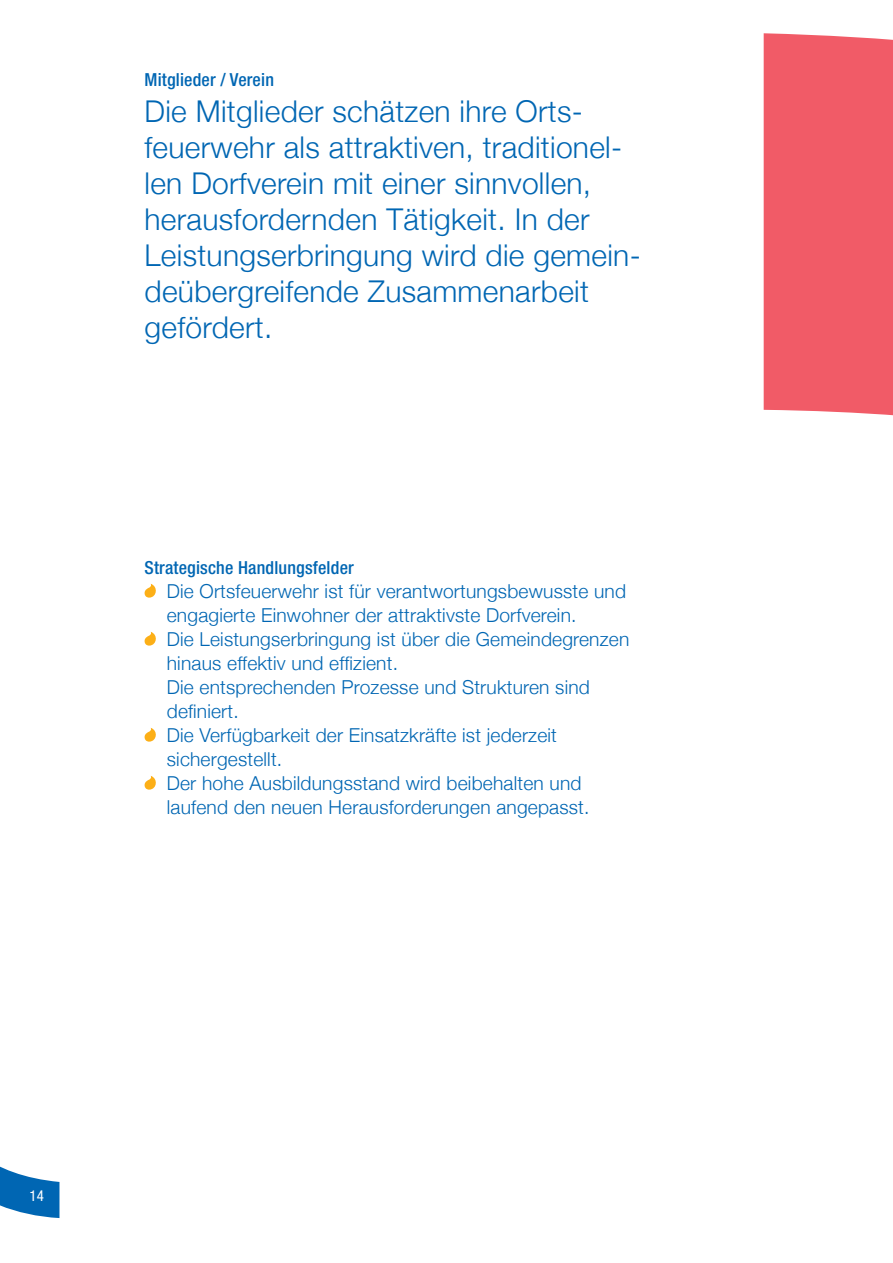
<style>
.page{position:relative;width:893px;height:1263px;background:#fff}
.page>*{position:absolute;margin:0;border:0;box-sizing:border-box;transform-origin:0 0}
.t1{font:300 30px/36px "Helvetica Neue";letter-spacing:.01em;color:#0066b3}
.t2{font:300 19.2px/24px "Helvetica Neue";letter-spacing:.01em;color:#0066b3}
.t3{font:500 condensed 18px "Helvetica Neue";letter-spacing:.01em;color:#0066b3}
.t4{font:condensed 15px "Helvetica Neue";color:#fff}
</style>
<div class="page">
<svg style="left:0;top:1166px;width:59px;height:52px"></svg>
<div style="left:764px;top:33px;width:129px;height:383px;background:#f15b67"></div>
<svg style="left:144px;top:584px;width:12px;height:14px"></svg>
<svg style="left:144px;top:632px;width:12px;height:14px"></svg>
<svg style="left:144px;top:728px;width:12px;height:14px"></svg>
<svg style="left:144px;top:776px;width:12px;height:14px"></svg>
<p class="t3" style="left:145px;top:69px;width:131px">Mitglieder / Verein</p>
<p class="t1" style="left:145px;top:92px;width:498px">Die Mitglieder schätzen ihre Orts-- feuerwehr als attraktiven, traditionel&shy;len Dorfverein mit einer sinnvollen, herausfordernden Tätigkeit. In der Leistungserbringung wird die gemein&shy;deübergreifende Zusammenarbeit gefördert.</p>
<p class="t3" style="left:145px;top:556px;width:211px">Strategische Handlungsfelder</p>
<p class="t2" style="left:167px;top:578px;width:464px">Die Ortsfeuerwehr ist für verantwortungsbewusste und engagierte Einwohner der attraktivste Dorfverein.<br>Die Leistungserbringung ist über die Gemeindegrenzen hinaus effektiv und effizient.<br>Die entsprechenden Prozesse und Strukturen sind definiert.<br>Die Verfügbarkeit der Einsatzkräfte ist jederzeit sichergestellt.<br>Der hohe Ausbildungsstand wird beibehalten und laufend den neuen Herausforderungen angepasst.</p>
<p class="t4" style="left:30px;top:1187px;width:16px">14</p>
</div>
